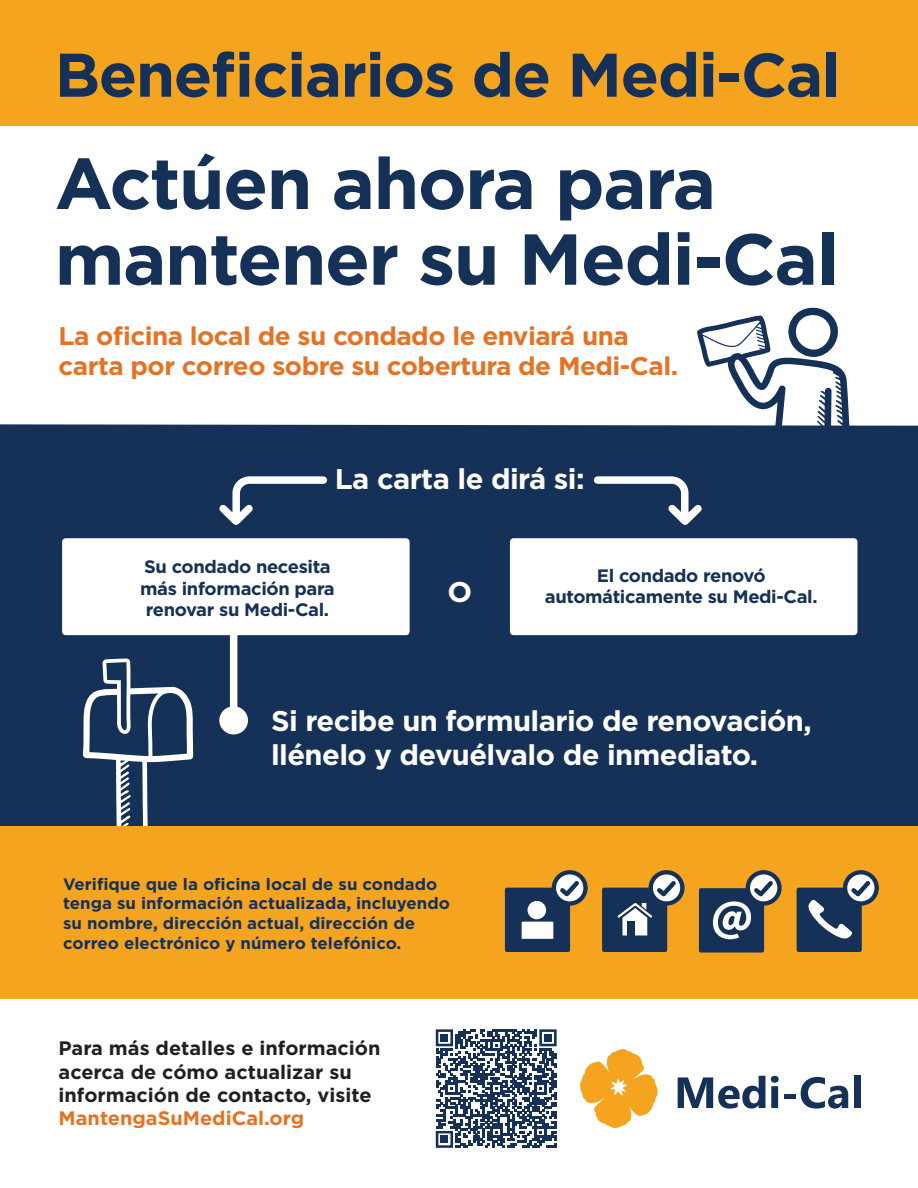
<style>
.page{position:relative;width:918px;height:1188px;background:#fff}
.page>*{position:absolute;margin:0;border:0;box-sizing:border-box;transform-origin:0 0}
.t1{font:700 72px/75.8px "Gotham";letter-spacing:-.02em;color:#153158}
.t2{font:700 61.5px "Gotham";letter-spacing:-.02em;color:#153158}
.t3{font:700 28.5px/34.2px "Gotham";letter-spacing:-.02em;color:#fff}
.t4{font:700 25.5px/30.6px "Gotham";letter-spacing:-.02em;color:#e57325}
.t5{font:700 19.5px/23.4px "Gotham";color:#231f20}
.t6{font:700 18px/21.6px "Gotham";letter-spacing:-.02em;color:#153158;text-align:center}
.t7{font:700 16.5px/19.8px "Gotham";color:#153158}
.s1{color:#e57325}
</style>
<div class="page">
<div style="left:0;top:424px;width:918px;height:402px;background:#153158"></div>
<div style="left:0;top:0;width:918px;height:126px;background:#f5a420"></div>
<svg style="left:697px;top:307px;width:153px;height:132px"></svg>
<svg style="left:436px;top:1029px;width:121px;height:119px"></svg>
<div style="left:441px;top:1034px;width:7px;height:7px;background:#173059"></div>
<div style="left:544px;top:1034px;width:8px;height:7px;background:#173059"></div>
<div style="left:441px;top:1136px;width:7px;height:7px;background:#173059"></div>
<svg style="left:678px;top:1076px;width:87px;height:33px"></svg>
<svg style="left:771px;top:1076px;width:8px;height:32px"></svg>
<div style="left:784px;top:1094px;width:12px;height:5px;background:#153158"></div>
<svg style="left:801px;top:1077px;width:47px;height:32px"></svg>
<div style="left:854px;top:1076px;width:7px;height:32px;background:#153158"></div>
<svg style="left:580px;top:1049px;width:78px;height:79px"></svg>
<svg style="left:83px;top:658px;width:110px;height:168px"></svg>
<svg style="left:213px;top:473px;width:118px;height:59px;background:#3d5474"></svg>
<svg style="left:590px;top:473px;width:119px;height:59px;background:#3c5474"></svg>
<div style="left:508px;top:536px;width:352px;height:101px;background:#fff;border-radius:6px"></div>
<div style="left:505px;top:534px;width:357px;height:106px;border:5px solid #153158;border-radius:6px"></div>
<div style="left:60px;top:536px;width:352px;height:101px;background:#fff;border-radius:6px"></div>
<div style="left:58px;top:534px;width:356px;height:106px;border:5px solid #153158;border-radius:6px"></div>
<div style="left:230px;top:631px;width:7px;height:89px;background:#fff"></div>
<div style="left:219px;top:706px;width:29px;height:28px;background:#fff;border-radius:50%"></div>
<div style="left:0;top:826px;width:918px;height:173px;background:#f5a420"></div>
<div style="left:505px;top:888px;width:65px;height:64px;background:#153158;border-radius:2px"></div>
<div style="left:528px;top:901px;width:18px;height:18px;background:#fff;border-radius:50%"></div>
<svg style="left:522px;top:922px;width:31px;height:17px"></svg>
<svg style="left:552px;top:870px;width:36px;height:36px"></svg>
<div style="left:602px;top:888px;width:65px;height:64px;background:#153158;border-radius:2px"></div>
<svg style="left:616px;top:870px;width:69px;height:65px"></svg>
<div style="left:699px;top:888px;width:65px;height:65px;background:#153158;border-radius:2px"></div>
<svg style="left:713px;top:870px;width:69px;height:69px"></svg>
<div style="left:797px;top:888px;width:65px;height:64px;background:#153158;border-radius:2px"></div>
<svg style="left:806px;top:870px;width:73px;height:70px"></svg>
<p class="t2" style="left:55px;top:34px;width:788px">Beneficiarios de Medi-Cal</p>
<p class="t1" style="left:55px;top:145px;width:785px">Actúen ahora para mantener su Medi-Cal</p>
<p class="t4" style="left:59px;top:320px;width:621px">La oficina local de su condado le enviará una carta por correo sobre su cobertura de Medi-Cal.</p>
<p class="t3" style="left:335px;top:462px;width:251px">La carta le dirá si:</p>
<p class="t6" style="left:140px;top:556px;width:196px">Su condado necesita más información para renovar su Medi-Cal.</p>
<p class="t6" style="left:545px;top:564px;width:274px">El condado renovó automáticamente su Medi-Cal.</p>
<p class="t3" style="left:447px;top:574px;width:26px">O</p>
<p class="t3" style="left:271px;top:703px;width:542px">Si recibe un formulario de renovación, llénelo y devuélvalo de inmediato.</p>
<p class="t7" style="left:63px;top:874px;width:388px">Verifique que la oficina local de su condado tenga su información actualizada, incluyendo su nombre, dirección actual, dirección de correo electrónico y número telefónico.</p>
<p class="t5" style="left:59px;top:1037px;width:323px">Para más detalles e información acerca de cómo actualizar su información de contacto, visite<br><span class="s1">MantengaSuMediCal.org</span></p>
</div>
